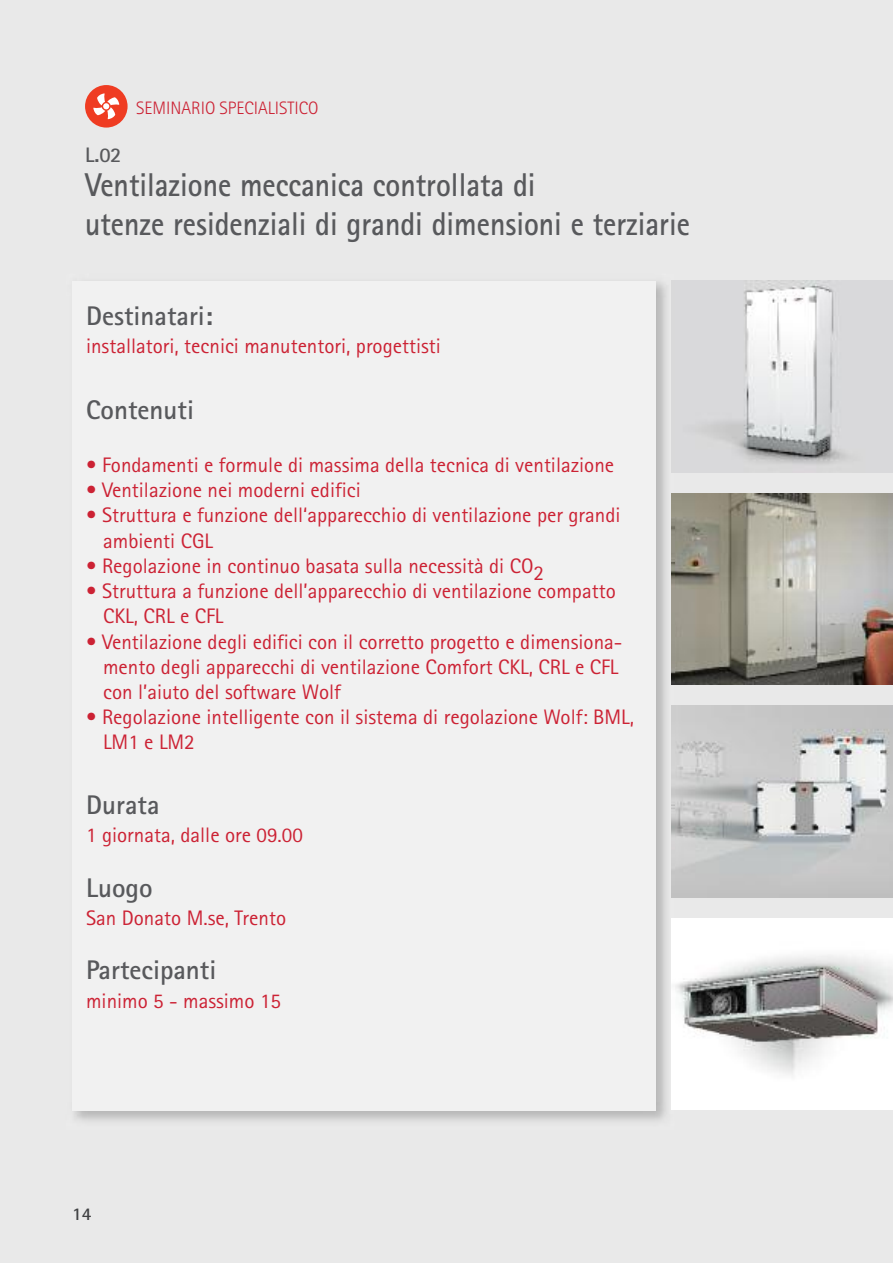
<style>
.page{position:relative;width:893px;height:1263px;background:#e9e9e9}
.page>*{position:absolute;margin:0;border:0;box-sizing:border-box;transform-origin:0 0}
.t1{font:700 33px/39.6px "Rotis Sans Serif";color:#58595c;scale:.9 1}
.t2{font:700 27px "Rotis Sans Serif";color:#58595c}
.t3{font:21px/25.2px "Rotis Sans Serif";color:#cc2234}
.t4{font:700 21px "Rotis Sans Serif";color:#58595c}
.t5{font:300 18px "Rotis Sans Serif";color:#cc2234}
.t6{font:700 18px "Rotis Sans Serif";color:#404143}
</style>
<div class="page">
<img style="left:675px;top:281px;width:218px;height:191px">
<img style="left:675px;top:493px;width:218px;height:192px">
<img style="left:675px;top:706px;width:218px;height:191px">
<img style="left:675px;top:918px;width:218px;height:192px">
<img style="left:74px;top:280px;width:601px;height:841px">
<img style="left:672px;top:281px;width:3px;height:191px">
<img style="left:672px;top:493px;width:3px;height:192px">
<img style="left:672px;top:706px;width:3px;height:191px">
<img style="left:672px;top:918px;width:3px;height:192px">
<div style="left:72px;top:281px;width:584px;height:829px;background:#f1f1f1"></div>
<div style="left:85px;top:85px;width:43px;height:43px;background:#ef3c22;border-radius:50%"></div>
<svg style="left:93px;top:93px;width:26px;height:26px"></svg>
<p class="t5" style="left:136px;top:102px;width:184px">SEMINARIO SPECIALISTICO</p>
<p class="t4" style="left:85px;top:148px;width:38px">L.02</p>
<h1 class="t1" style="left:85px;top:168px;width:674px">Ventilazione meccanica controllata di<br>utenze residenziali di grandi dimensioni e terziarie</h1>
<p class="t2" style="left:86px;top:306px;width:128px">Destinatari:</p>
<p class="t3" style="left:86px;top:335px;width:356px">installatori, tecnici manutentori, progettisti</p>
<p class="t2" style="left:86px;top:400px;width:109px">Contenuti</p>
<p class="t3" style="left:86px;top:454px;width:530px">• Fondamenti e formule di massima della tecnica di ventilazione</p>
<p class="t3" style="left:86px;top:480px;width:276px">• Ventilazione nei moderni edifici</p>
<p class="t3" style="left:103px;top:505px;width:519px;text-indent:-17px">• Struttura e funzione dell‘apparecchio di ventilazione per grandi ambienti CGL</p>
<p class="t3" style="left:86px;top:555px;width:459px">• Regolazione in continuo basata sulla necessità di CO2</p>
<p class="t3" style="left:103px;top:580px;width:514px;text-indent:-17px">• Struttura a funzione dell’apparecchio di ventilazione compatto<br>CKL, CRL e CFL</p>
<p class="t3" style="left:103px;top:631px;width:521px;text-indent:-17px">• Ventilazione degli edifici con il corretto progetto e dimensiona&shy;mento degli apparecchi di ventilazione Comfort CKL, CRL e CFL con l’aiuto del software Wolf</p>
<p class="t3" style="left:103px;top:706px;width:532px;text-indent:-17px">• Regolazione intelligente con il sistema di regolazione Wolf: BML,<br>LM1 e LM2</p>
<p class="t2" style="left:86px;top:795px;width:75px">Durata</p>
<p class="t3" style="left:86px;top:824px;width:218px">1 giornata, dalle ore 09.00</p>
<p class="t2" style="left:86px;top:878px;width:68px">Luogo</p>
<p class="t3" style="left:86px;top:907px;width:202px">San Donato M.se, Trento</p>
<p class="t2" style="left:86px;top:961px;width:132px">Partecipanti</p>
<p class="t3" style="left:86px;top:990px;width:196px">minimo 5 - massimo 15</p>
<p class="t6" style="left:72px;top:1208px;width:21px">14</p>
</div>
